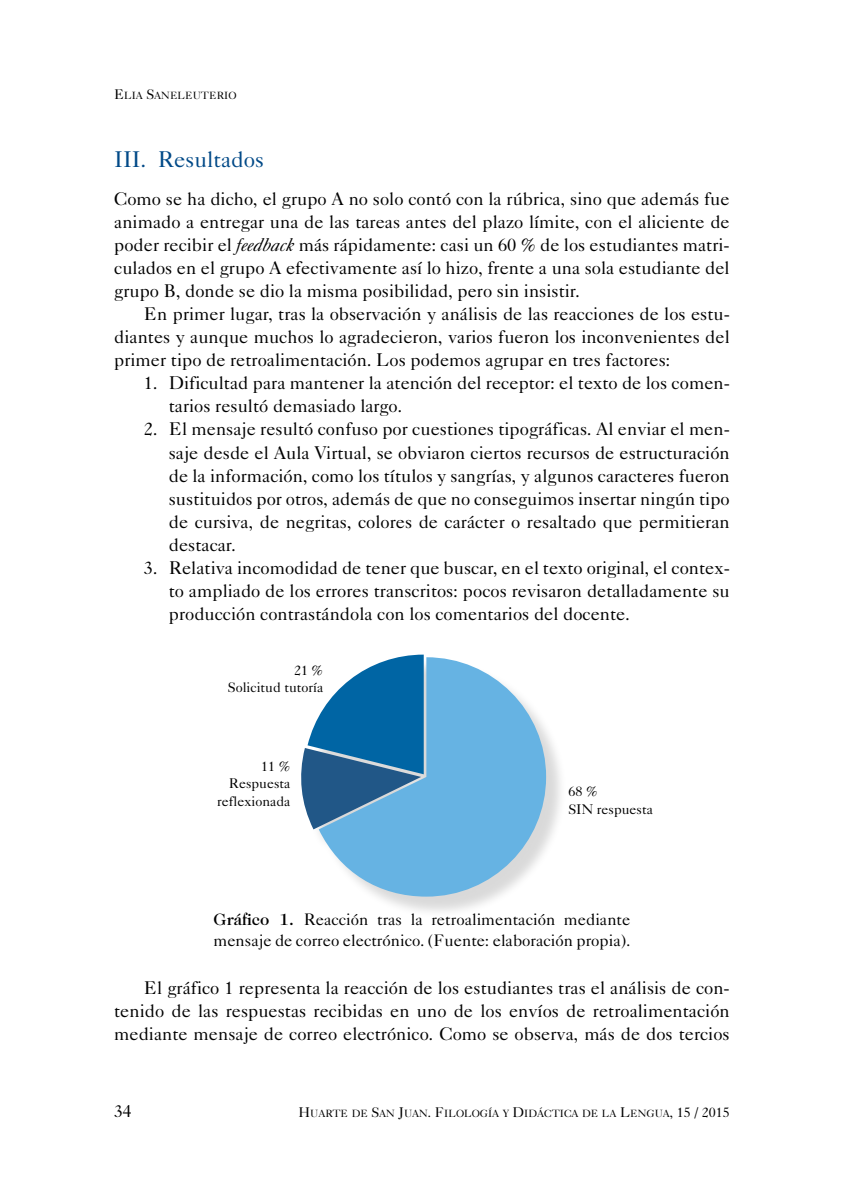
<style>
.page{position:relative;width:844px;height:1191px;background:#fff}
.page>*{position:absolute;margin:0;border:0;box-sizing:border-box;transform-origin:0 0}
.t1{font:22.75px "Caslon Five Forty";color:#004987}
.t2{font:18.38px/23.1px "Caslon Five Forty";color:#000;text-align:justify}
.t3{font:17.5px "Caslon Five Forty";color:#000}
.t4{font:16.62px/20.8px "Caslon Five Forty";color:#000}
.t5{font:14px/17.5px "Caslon Five Forty";color:#000;text-align:right}
.t6{font:10.5px "Caslon Five Forty";color:#000}
.s1{font-size:14px}
.s2{font-style:italic}
.s3{font-family:"Caslon Two Twenty Four";font-weight:500}
</style>
<div class="page">
<div style="left:304px;top:657px;width:263px;height:261px;background:#000;opacity:.15"></div>
<svg style="left:301px;top:654px;width:122px;height:175px"></svg>
<svg style="left:318px;top:657px;width:228px;height:239px;fill:#66b3e3"></svg>
<p class="t6" style="left:114px;top:89px;width:124px"><span class="s1">E</span>LIA <span class="s1">S</span>ANELEUTERIO</p>
<p class="t1" style="left:114px;top:145px;width:151px">III. Resultados</p>
<p class="t2" style="left:114px;top:186px;width:617px">Como se ha dicho, el grupo A no solo contó con la rúbrica, sino que además fue animado a entregar una de las tareas antes del plazo límite, con el aliciente de poder recibir el <span class="s2">feedback</span> más rápidamente: casi un 60 % de los estudiantes matri&shy;culados en el grupo A efectivamente así lo hizo, frente a una sola estudiante del grupo B, donde se dio la misma posibilidad, pero sin insistir.</p>
<p class="t2" style="left:114px;top:302px;width:617px;text-indent:30px">En primer lugar, tras la observación y análisis de las reacciones de los estu&shy;diantes y aunque muchos lo agradecieron, varios fueron los inconvenientes del primer tipo de retroalimentación. Los podemos agrupar en tres factores:</p>
<p class="t2" style="left:169px;top:371px;width:562px;text-indent:-25px">1. Dificultad para mantener la atención del receptor: el texto de los comen&shy;tarios resultó demasiado largo.</p>
<p class="t2" style="left:169px;top:417px;width:562px;text-indent:-25px">2. El mensaje resultó confuso por cuestiones tipográficas. Al enviar el men&shy;saje desde el Aula Virtual, se obviaron ciertos recursos de estructuración de la información, como los títulos y sangrías, y algunos caracteres fueron sustituidos por otros, además de que no conseguimos insertar ningún tipo de cursiva, de negritas, colores de carácter o resaltado que permitieran destacar.</p>
<p class="t2" style="left:169px;top:556px;width:562px;text-indent:-25px">3. Relativa incomodidad de tener que buscar, en el texto original, el contex&shy;to ampliado de los errores transcritos: pocos revisaron detalladamente su producción contrastándola con los comentarios del docente.</p>
<p class="t5" style="left:228px;top:661px;width:97px">21 %<br>Solicitud tutoría</p>
<p class="t5" style="left:217px;top:757px;width:75px">11 %<br>Respuesta reflexionada</p>
<p class="t5" style="left:568px;top:782px;width:86px;text-align:left">68 %<br>SIN respuesta</p>
<p class="t4" style="left:213px;top:908px;width:418px"><span class="s3">Gráfico 1.</span> Reacción tras la retroalimentación mediante mensaje de correo electrónico. (Fuente: elaboración propia).</p>
<p class="t2" style="left:114px;top:975px;width:617px;text-indent:30px">El gráfico 1 representa la reacción de los estudiantes tras el análisis de con&shy;tenido de las respuestas recibidas en uno de los envíos de retroalimentación mediante mensaje de correo electrónico. Como se observa, más de dos tercios</p>
<p class="t3" style="left:114px;top:1100px;width:19px">34</p>
<p class="t6" style="left:298px;top:1106px;width:432px"><span class="s1">H</span>UARTE DE <span class="s1">S</span>AN <span class="s1">J</span>UAN<span class="s1">. F</span>ILOLOGÍA Y <span class="s1">D</span>IDÁCTICA DE LA <span class="s1">L</span>ENGUA<span class="s1">, 15 / 2015</span></p>
</div>
